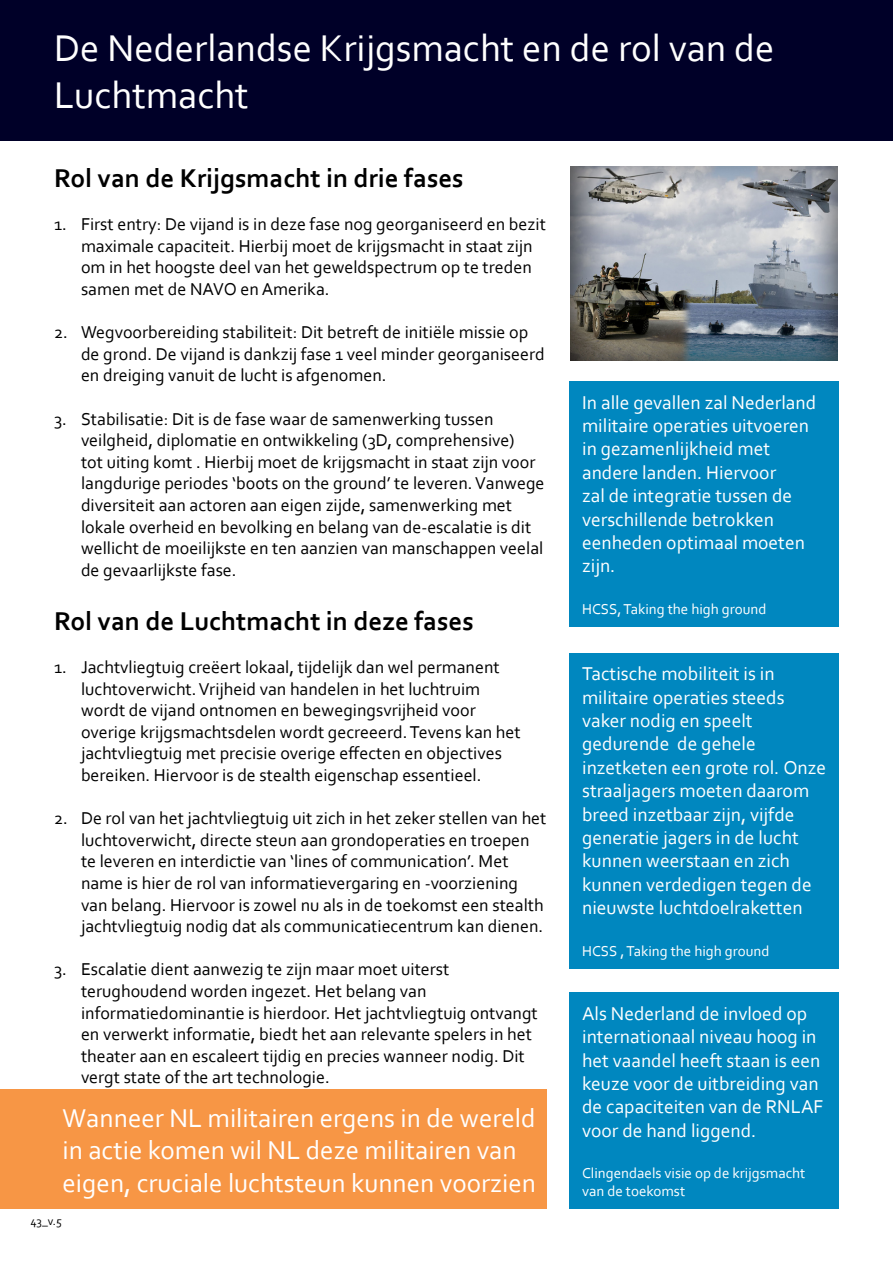
<style>
.page{position:relative;width:893px;height:1263px;background:#fff}
.page>*{position:absolute;margin:0;border:0;box-sizing:border-box;transform-origin:0 0}
.t1{font:39px/46.8px "Corbel";color:#fff}
.t2{font:27px/32.4px "Corbel";color:#fff}
.t3{font:700 27px "Corbel";color:#000}
.t4{font:19.5px/23.4px "Corbel";color:#fff}
.t5{font:18px/21.6px "Corbel";color:#000}
.t6{font:15px/18px "Corbel";color:#fff}
.t7{font:12px "Corbel";color:#000}
</style>
<div class="page">
<div style="left:0;top:0;width:893px;height:140px;background:#000028"></div>
<div style="left:0;top:1090px;width:546px;height:119px;background:#f79645"></div>
<div style="left:569px;top:381px;width:270px;height:245px;background:#0087bf"></div>
<div style="left:569px;top:992px;width:270px;height:217px;background:#0087bf"></div>
<div style="left:569px;top:653px;width:270px;height:315px;background:#0087bf"></div>
<img style="left:571px;top:167px;width:267px;height:194px">
<h1 class="t1" style="left:54px;top:24px;width:722px">De Nederlandse Krijgsmacht en de rol van de<br>Luchtmacht</h1>
<h2 class="t3" style="left:54px;top:161px;width:411px">Rol van de Krijgsmacht in drie fases</h2>
<p class="t5" style="left:81px;top:213px;width:466px;text-indent:-27px">1. First entry: De vijand is in deze fase nog georganiseerd en bezit maximale capaciteit. Hierbij moet de krijgsmacht in staat zijn om in het hoogste deel van het geweldspectrum op te treden samen met de NAVO en Amerika.</p>
<p class="t5" style="left:81px;top:321px;width:465px;text-indent:-27px">2. Wegvoorbereiding stabiliteit: Dit betreft de initiële missie op de grond. De vijand is dankzij fase 1 veel minder georganiseerd en dreiging vanuit de lucht is afgenomen.</p>
<p class="t5" style="left:81px;top:407px;width:465px;text-indent:-27px">3. Stabilisatie: Dit is de fase waar de samenwerking tussen veilgheid, diplomatie en ontwikkeling (3D, comprehensive)<br>tot uiting komt . Hierbij moet de krijgsmacht in staat zijn voor langdurige periodes ‘boots on the ground’ te leveren. Vanwege diversiteit aan actoren aan eigen zijde, samenwerking met lokale overheid en bevolking en belang van de-escalatie is dit wellicht de moeilijkste en ten aanzien van manschappen veelal de gevaarlijkste fase.</p>
<h2 class="t3" style="left:54px;top:604px;width:421px">Rol van de Luchtmacht in deze fases</h2>
<p class="t5" style="left:81px;top:656px;width:441px;text-indent:-27px">1. Jachtvliegtuig creëert lokaal, tijdelijk dan wel permanent luchtoverwicht. Vrijheid van handelen in het luchtruim wordt de vijand ontnomen en bewegingsvrijheid voor overige krijgsmachtsdelen wordt gecreeerd. Tevens kan het jachtvliegtuig met precisie overige effecten en objectives bereiken. Hiervoor is de stealth eigenschap essentieel.</p>
<p class="t5" style="left:81px;top:807px;width:467px;text-indent:-27px">2. De rol van het jachtvliegtuig uit zich in het zeker stellen van het luchtoverwicht, directe steun aan grondoperaties en troepen te leveren en interdictie van ‘lines of communication’. Met name is hier de rol van informatievergaring en -voorziening van belang. Hiervoor is zowel nu als in de toekomst een stealth jachtvliegtuig nodig dat als communicatiecentrum kan dienen.</p>
<p class="t5" style="left:81px;top:958px;width:458px;text-indent:-27px">3. Escalatie dient aanwezig te zijn maar moet uiterst terughoudend worden ingezet. Het belang van informatiedominantie is hierdoor. Het jachtvliegtuig ontvangt en verwerkt informatie, biedt het aan relevante spelers in het theater aan en escaleert tijdig en precies wanneer nodig. Dit vergt state of the art technologie.</p>
<h2 class="t2" style="left:63px;top:1101px;width:475px">Wanneer NL militairen ergens in de wereld in actie komen wil NL deze militairen van eigen, cruciale luchtsteun kunnen voorzien</h2>
<p class="t7" style="left:30px;top:1213px;width:33px">43_v.5</p>
<p class="t4" style="left:582px;top:390px;width:236px">In alle gevallen zal Nederland militaire operaties uitvoeren in gezamenlijkheid met andere landen. Hiervoor<br>zal de integratie tussen de verschillende betrokken eenheden optimaal moeten zijn.</p>
<p class="t6" style="left:582px;top:599px;width:186px">HCSS, Taking the high ground</p>
<p class="t4" style="left:582px;top:661px;width:246px">Tactische mobiliteit is in militaire operaties steeds vaker nodig en speelt gedurende de gehele inzetketen een grote rol. Onze straaljagers moeten daarom breed inzetbaar zijn, vijfde generatie jagers in de lucht kunnen weerstaan en zich kunnen verdedigen tegen de nieuwste luchtdoelraketten</p>
<p class="t6" style="left:582px;top:941px;width:189px">HCSS , Taking the high ground</p>
<p class="t4" style="left:582px;top:1001px;width:243px">Als Nederland de invloed op internationaal niveau hoog in het vaandel heeft staan is een keuze voor de uitbreiding van de capaciteiten van de RNLAF voor de hand liggend.</p>
<p class="t6" style="left:582px;top:1164px;width:225px">Clingendaels visie op de krijgsmacht van de toekomst</p>
</div>
